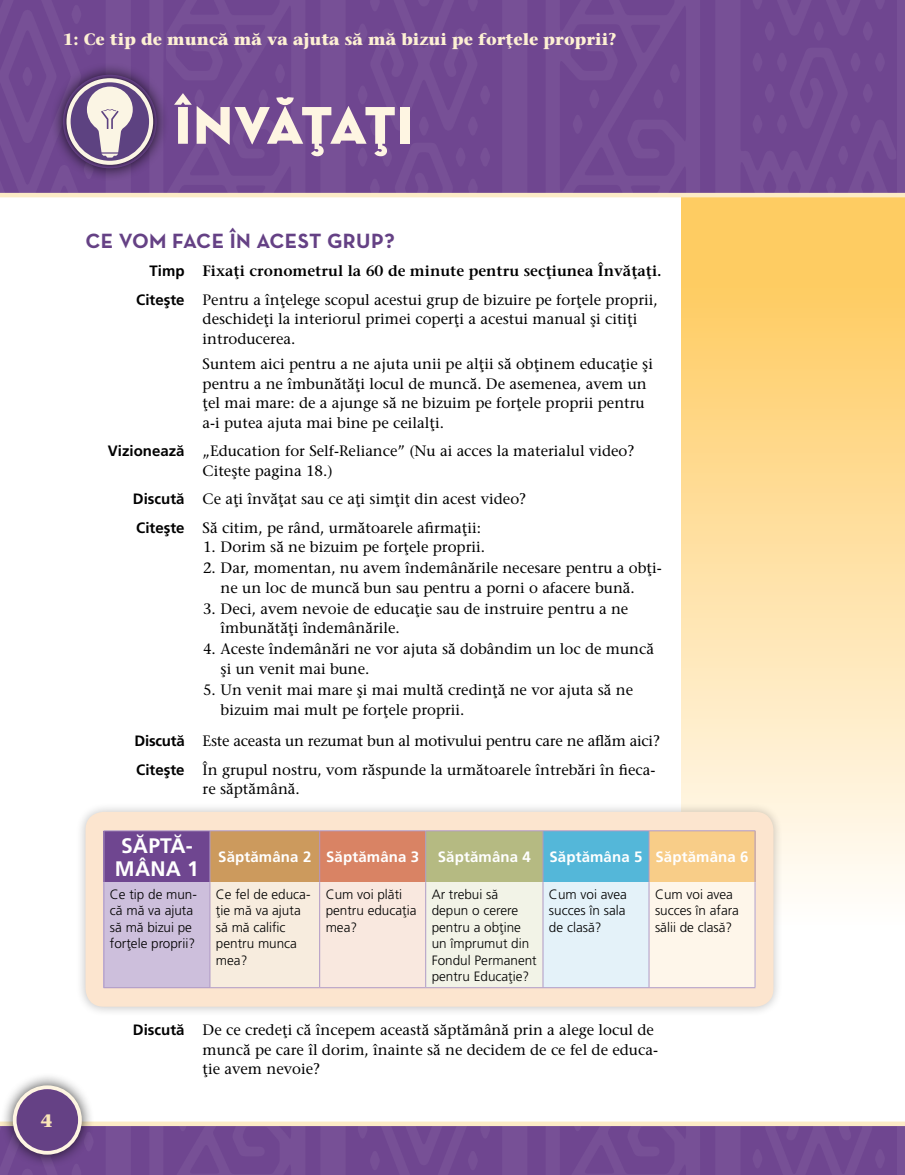
<style>
.page{position:relative;width:905px;height:1175px;background:#fff}
.page>*{position:absolute;margin:0;border:0;box-sizing:border-box;transform-origin:0 0}
.CHAP_title{font:54px "Neutralds Lat Titling Display";letter-spacing:-.05em;color:#fef5e2}
.LISTdef-1_title{font:700 21px "Neutralds Lat";letter-spacing:.02em;color:#654185}
.t1{font:700 21px/22.5px "Frutigerlds Lat";letter-spacing:.01em;color:#fff}
.t2{font:700 18px "Stone Seriflds Lat";color:#fbe6b8}
.runHead{font:700 16.5px "Stone Seriflds Lat";color:#fdf0d3}
.LISTdef-1_para_first{font:500 15px/19.5px "Stone Seriflds Lat";color:#000}
.LISTnmbr-2_para_labe{font:500 15px/19.5px "Stone Seriflds Lat";color:#000}
.LISTdef-1_para{font:500 15px/19.5px "Stone Seriflds Lat";color:#000}
.LISTnmbr-2_para_last{font:500 15px/19.5px "Stone Seriflds Lat";color:#000}
.LISTdef-1_para_first-2{font:600 15px "Stone Seriflds Lat";color:#000}
.t3{font:700 15px "Frutigerlds Lat";letter-spacing:.01em;color:#fff}
.LISTnmbr-2_para_firs{font:500 15px "Stone Seriflds Lat";color:#000}
.t4{font:300 13.5px/16.5px "Frutigerlds Lat";color:#000}
.s1{font-family:"Frutigerlds Lat";font-weight:700}
</style>
<div class="page">
<svg style="left:681px;top:197px;width:223px;height:692px;background:#fede9d"></svg>
<img style="left:0;top:1126px;width:904px;height:48px">
<div style="left:0;top:1121px;width:904px;height:5px;background:#fcebc6"></div>
<div style="left:0;top:1072px;width:95px;height:95px;background:#000;opacity:.75"></div>
<div style="left:15px;top:1087px;width:65px;height:65px;background:#654185;border-radius:50%"></div>
<div style="left:13px;top:1085px;width:69px;height:69px;border:4px solid #fef5e2;border-radius:50%"></div>
<img style="left:0;top:0;width:904px;height:193px">
<hr style="left:0;top:193px;width:904px;height:4px;background:#fcebc6">
<div style="left:75px;top:802px;width:708px;height:214px;background:#000;opacity:.25"></div>
<div style="left:86px;top:812px;width:687px;height:194px;background:#fce5cf;border-radius:18px"></div>
<div style="left:104px;top:830px;width:106px;height:52px;background:#6f4690"></div>
<div style="left:210px;top:830px;width:110px;height:52px;background:#cc9a5d"></div>
<div style="left:320px;top:830px;width:105px;height:52px;background:#d98364"></div>
<div style="left:425px;top:830px;width:118px;height:52px;background:#b5ba82"></div>
<div style="left:543px;top:830px;width:106px;height:52px;background:#54b7d9"></div>
<div style="left:649px;top:830px;width:106px;height:52px;background:#f8cd88"></div>
<div style="left:104px;top:882px;width:106px;height:105px;background:#cdbfdc"></div>
<div style="left:210px;top:882px;width:110px;height:105px;background:#f7ecde"></div>
<div style="left:320px;top:882px;width:105px;height:105px;background:#f9e8df"></div>
<div style="left:425px;top:882px;width:118px;height:105px;background:#f2f3e7"></div>
<div style="left:543px;top:882px;width:106px;height:105px;background:#e4f2f9"></div>
<div style="left:649px;top:882px;width:106px;height:105px;background:#fef6ea"></div>
<hr style="left:104px;top:882px;width:1px;height:105px;background:#af99c5">
<hr style="left:209px;top:882px;width:1px;height:105px;background:#af99c5">
<hr style="left:319px;top:882px;width:1px;height:105px;background:#af99c5">
<hr style="left:425px;top:882px;width:1px;height:105px;background:#af99c5">
<hr style="left:542px;top:882px;width:1px;height:105px;background:#af99c5">
<hr style="left:648px;top:882px;width:1px;height:105px;background:#af99c5">
<hr style="left:754px;top:882px;width:1px;height:105px;background:#af99c5">
<hr style="left:104px;top:987px;width:106px;height:1px;background:#af99c5">
<hr style="left:210px;top:987px;width:109px;height:1px;background:#af99c5">
<hr style="left:320px;top:987px;width:105px;height:1px;background:#af99c5">
<hr style="left:425px;top:987px;width:118px;height:1px;background:#af99c5">
<hr style="left:543px;top:987px;width:106px;height:1px;background:#af99c5">
<hr style="left:649px;top:987px;width:106px;height:1px;background:#af99c5">
<hr style="left:104px;top:830px;width:106px;height:1px;background:#af99c5">
<hr style="left:104px;top:831px;width:1px;height:51px;background:#af99c5">
<hr style="left:210px;top:830px;width:109px;height:1px;background:#af99c5">
<hr style="left:320px;top:830px;width:105px;height:1px;background:#af99c5">
<hr style="left:425px;top:830px;width:118px;height:1px;background:#af99c5">
<hr style="left:543px;top:830px;width:106px;height:1px;background:#af99c5">
<hr style="left:649px;top:830px;width:106px;height:1px;background:#af99c5">
<hr style="left:209px;top:831px;width:1px;height:51px;background:#af99c5">
<hr style="left:319px;top:831px;width:1px;height:51px;background:#af99c5">
<hr style="left:425px;top:831px;width:1px;height:51px;background:#af99c5">
<hr style="left:542px;top:831px;width:1px;height:51px;background:#af99c5">
<hr style="left:648px;top:831px;width:1px;height:51px;background:#af99c5">
<hr style="left:754px;top:831px;width:1px;height:51px;background:#af99c5">
<div style="left:50px;top:61px;width:119px;height:120px;background:#000;opacity:.75"></div>
<img style="left:63px;top:75px;width:94px;height:93px">
<svg style="left:66px;top:78px;width:87px;height:87px;background:#9c89a6"></svg>
<p class="runHead" style="left:63px;top:25px;width:555px">1: Ce tip de muncă mă va ajuta să mă bizui pe forţele proprii?</p>
<p class="CHAP_title" style="left:175px;top:82px;width:240px">ÎNVĂŢAŢI</p>
<p class="t2" style="left:41px;top:1105px;width:13px">4</p>
<p class="LISTdef-1_title" style="left:86px;top:223px;width:311px">CE VOM FACE ÎN ACEST GRUP?</p>
<p class="LISTdef-1_para_first-2" style="left:149px;top:259px;width:513px"><span class="s1">Timp</span> Fixaţi cronometrul la 60 de minute pentru secţiunea Învăţaţi.</p>
<p class="LISTdef-1_para_first" style="left:202px;top:290px;width:456px;text-indent:-66px"><span class="s1">Citeşte</span> Pentru a înţelege scopul acestui grup de bizuire pe forţele proprii, deschideţi la interiorul primei coperţi a acestui manual şi citiţi introducerea.</p>
<p class="LISTdef-1_para" style="left:202px;top:354px;width:452px">Suntem aici pentru a ne ajuta unii pe alţii să obţinem educaţie şi pentru a ne îmbunătăţi locul de muncă. De asemenea, avem un ţel mai mare: de a ajunge să ne bizuim pe forţele proprii pentru a-i putea ajuta mai bine pe ceilalţi.</p>
<p class="LISTdef-1_para_first" style="left:202px;top:441px;width:433px;text-indent:-95px"><span class="s1">Vizionează</span> „Education for Self-Reliance” (Nu ai acces la materialul video?<br>Citeşte pagina 18.)</p>
<p class="LISTdef-1_para_first" style="left:133px;top:489px;width:395px"><span class="s1">Discută</span> Ce aţi învăţat sau ce aţi simţit din acest video?</p>
<p class="LISTdef-1_para_first" style="left:136px;top:518px;width:346px"><span class="s1">Citeşte</span> Să citim, pe rând, următoarele afirmaţii:</p>
<p class="LISTnmbr-2_para_firs" style="left:203px;top:535px;width:283px">1. Dorim să ne bizuim pe forţele proprii.</p>
<p class="LISTnmbr-2_para_labe" style="left:220px;top:558px;width:442px;text-indent:-18px">2. Dar, momentan, nu avem îndemânările necesare pentru a obţi&shy;ne un loc de muncă bun sau pentru a porni o afacere bună.</p>
<p class="LISTnmbr-2_para_labe" style="left:220px;top:599px;width:409px;text-indent:-18px">3. Deci, avem nevoie de educaţie sau de instruire pentru a ne îmbunătăţi îndemânările.</p>
<p class="LISTnmbr-2_para_labe" style="left:220px;top:639px;width:435px;text-indent:-18px">4. Aceste îndemânări ne vor ajuta să dobândim un loc de muncă şi un venit mai bune.</p>
<p class="LISTnmbr-2_para_last" style="left:220px;top:680px;width:414px;text-indent:-18px">5. Un venit mai mare şi mai multă credinţă ne vor ajuta să ne bizuim mai mult pe forţele proprii.</p>
<p class="LISTdef-1_para_first" style="left:134px;top:731px;width:527px"><span class="s1">Discută</span> Este aceasta un rezumat bun al motivului pentru care ne aflăm aici?</p>
<p class="LISTdef-1_para_first" style="left:202px;top:759px;width:454px;text-indent:-66px"><span class="s1">Citeşte</span> În grupul nostru, vom răspunde la următoarele întrebări în fieca&shy;re săptămână.</p>
<p class="t1" style="left:115px;top:834px;width:85px">SĂPTĂ-<br>MÂNA 1</p>
<p class="t3" style="left:218px;top:845px;width:532px">Săptămâna 2 Săptămâna 3 Săptămâna 4 Săptămâna 5 Săptămâna 6</p>
<p class="t4" style="left:110px;top:885px;width:89px">Ce tip de mun&shy;că mă va ajuta să mă bizui pe forţele proprii?</p>
<p class="t4" style="left:216px;top:885px;width:96px">Ce fel de educa&shy;ţie mă va ajuta să mă calific pentru munca mea?</p>
<p class="t4" style="left:325px;top:885px;width:92px">Cum voi plăti pentru educaţia mea?</p>
<p class="t4" style="left:431px;top:885px;width:107px">Ar trebui să depun o cerere pentru a obţine un împrumut din<br>Fondul Permanent pentru Educaţie?</p>
<p class="t4" style="left:549px;top:885px;width:80px;text-align:justify">Cum voi avea succes în sala de clasă?</p>
<p class="t4" style="left:655px;top:885px;width:85px">Cum voi avea succes în afara sălii de clasă?</p>
<p class="LISTdef-1_para_first" style="left:202px;top:1020px;width:457px;text-indent:-70px"><span class="s1">Discută</span> De ce credeţi că începem această săptămână prin a alege locul de muncă pe care îl dorim, înainte să ne decidem de ce fel de educa&shy;ţie avem nevoie?</p>
</div>
